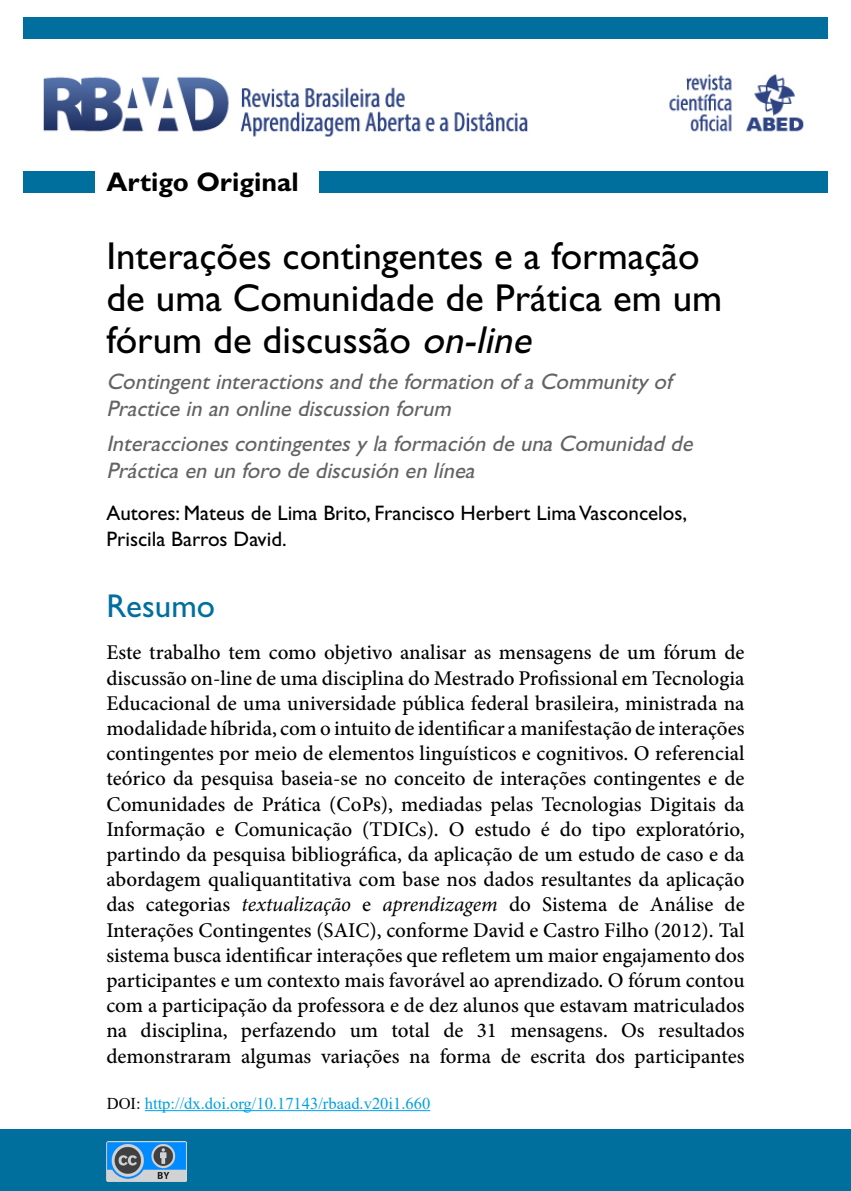
<style>
.page{position:relative;width:851px;height:1191px;background:#fff}
.page>*{position:absolute;margin:0;border:0;box-sizing:border-box;transform-origin:0 0}
.t1{font:39px/42px "Gill Sans Std";color:#000}
.t2{font:33px "Gill Sans Std";color:#006f9e}
.t3{font:700 27px "Gill Sans Std";color:#000}
.t4{font:italic 22.5px/27px "Gill Sans Std";letter-spacing:-.01em;color:#646363}
.t5{font:500 21px/25.2px "Minion Pro";color:#000;text-align:justify}
.t6{font:21px/25.2px "Gill Sans Std";color:#000}
.t7{font:16.5px "Times New Roman";color:#009fe3}
.s1{font-style:italic}
.s2{font-weight:400;font-style:italic}
.s3{color:#000}
</style>
<div class="page">
<hr style="left:104px;top:0;width:1px;height:467px;background:#006f9e">
<div style="left:23px;top:17px;width:804px;height:21px;background:#006f9e"></div>
<div style="left:23px;top:171px;width:804px;height:22px;background:#006f9e"></div>
<img style="left:43px;top:65px;width:761px;height:80px">
<div style="left:0;top:1129px;width:850px;height:62px;background:#006f9e"></div>
<div style="left:95px;top:163px;width:224px;height:34px;background:#fff"></div>
<img style="left:107px;top:1141px;width:80px;height:40px">
<hr style="left:145px;top:1110px;width:285px;height:1px;background:#009fe3">
<p class="t3" style="left:106px;top:166px;width:194px">Artigo Original</p>
<h1 class="t1" style="left:106px;top:235px;width:617px">Interações contingentes e a formação de uma Comunidade de Prática em um fórum de discussão <span class="s1">on-line</span></h1>
<p class="t4" style="left:106px;top:368px;width:566px">Contingentinteractionsand the formation of aCommunity of<br>Practice in an online discussion forum</p>
<p class="t4" style="left:106px;top:430px;width:593px">Interaccionescontingentesy laformación de unaComunidad de<br>Prácticaen un foro de discusión en línea</p>
<p class="t6" style="left:106px;top:501px;width:582px">Autores: Mateus de Lima Brito, Francisco Herbert Lima Vasconcelos,<br>Priscila Barros David.</p>
<h2 class="t2" style="left:106px;top:587px;width:110px">Resumo</h2>
<p class="t5" style="left:106px;top:640px;width:639px">Este trabalho tem como objetivo analisar as mensagens de um fórum de discussão on-line de uma disciplina do Mestrado Profissional em Tecnologia Educacional de uma universidade pública federal brasileira, ministrada na modalidade híbrida, com o intuito de identificar a manifestação de interações contingentes por meio de elementos linguísticos e cognitivos. O referencial teórico da pesquisa baseia-se no conceito de interações contingentes e de Comunidades de Prática (CoPs), mediadas pelas Tecnologias Digitais da Informação e Comunicação (TDICs). O estudo é do tipo exploratório, partindo da pesquisa bibliográfica, da aplicação de um estudo de caso e da abordagem qualiquantitativa com base nos dados resultantes da aplicação das categorias <span class="s2">textualização</span> e <span class="s2">aprendizagem</span> do Sistema de Análise de Interações Contingentes (SAIC), conforme David e Castro Filho (2012). Tal sistema busca identificar interações que refletem um maior engajamento dos participantes e um contexto mais favorável ao aprendizado. O fórum contou com a participação da professora e de dez alunos que estavam matriculados na disciplina, perfazendo um total de 31 mensagens. Os resultados demonstraram algumas variações na forma de escrita dos participantes</p>
<p class="t7" style="left:107px;top:1091px;width:325px"><span class="s3">DOI:</span> http://dx.doi.org/10.17143/rbaad.v20i1.660</p>
</div>
